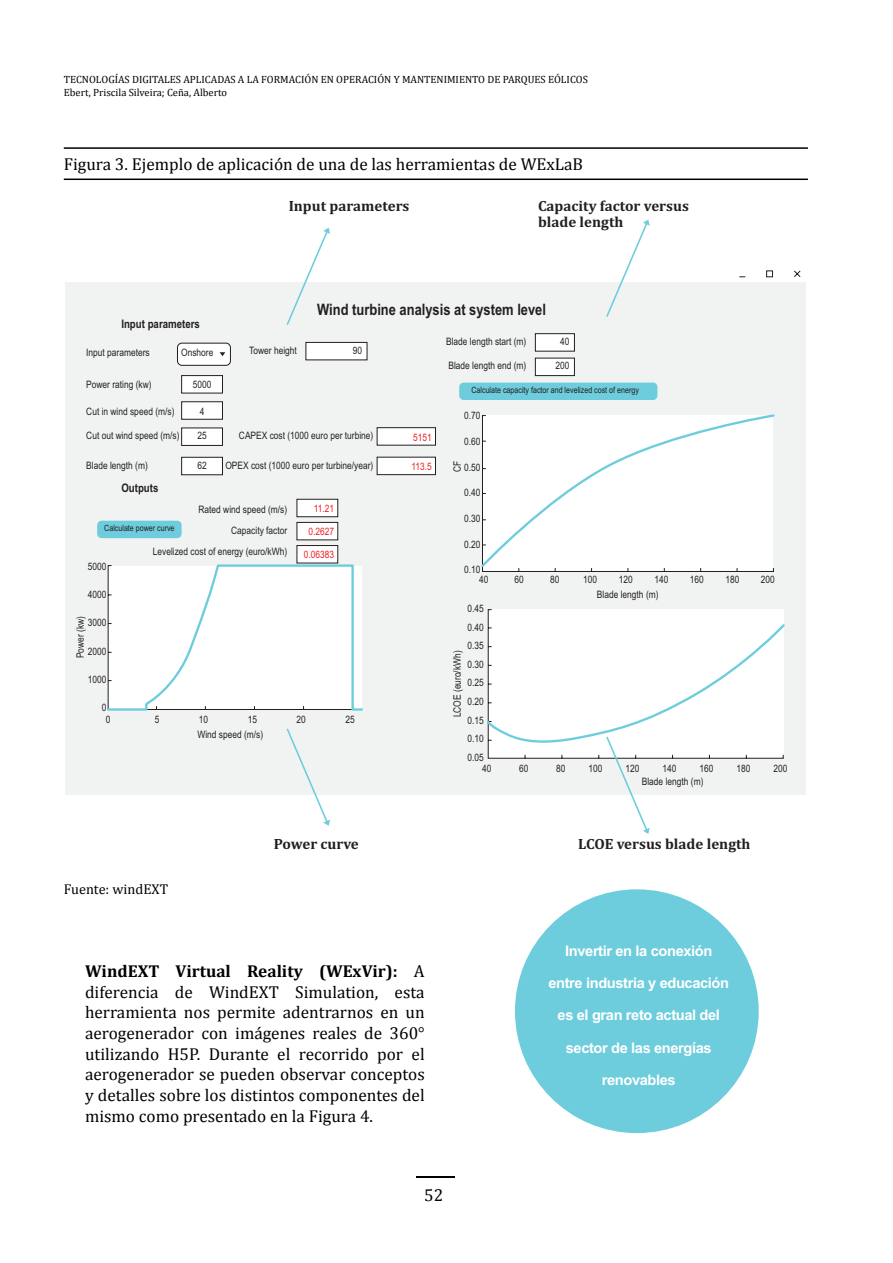
<style>
.page{position:relative;width:893px;height:1263px;background:#fff}
.page>*{position:absolute;margin:0;border:0;box-sizing:border-box;transform-origin:0 0}
.Body_text{font:17.25px/20.7px "Cambria";color:#000;text-align:justify}
.Body_text_Tables_number{font:17.25px "Cambria";color:#000}
.t1{font:700 15.75px "Arial Narrow";color:#231f20}
.t2{font:700 15px/15.8px "Cambria";color:#231f20}
.t3{font:700 14.7px/32.2px "Arial";letter-spacing:-.025em;color:#fff;text-align:center}
.Body_text-2{font:14.25px "Cambria";color:#000}
.t4{font:700 11.85px "Arial Narrow";color:#231f20}
.S__Running_Header_Edition_Inside{font:10.5px "Cambria";color:#000}
.t5{font:10.2px/18.6px "Arial Narrow";color:#231f20;text-align:justify}
.t6{font:10.2px "Arial Narrow";color:#ee1f23}
.t7{font:8.7px "Arial Narrow";color:#231f20}
.s1{font-weight:700}
</style>
<div class="page">
<hr style="left:417px;top:1177px;width:38px;height:1px;background:#000">
<hr style="left:64px;top:147px;width:744px;height:2px;background:#000">
<hr style="left:64px;top:179px;width:744px;height:1px;background:#000">
<div style="left:65px;top:282px;width:741px;height:513px;background:#f1f3f3"></div>
<svg style="left:739px;top:270px;width:62px;height:8px"></svg>
<div style="left:177px;top:343px;width:53px;height:22px;background:#fff;border-radius:4px"></div>
<div style="left:177px;top:343px;width:54px;height:23px;border:1px solid #231f20;border-radius:4px"></div>
<div style="left:97px;top:521px;width:85px;height:17px;background:#6ecddc;border-radius:4px"></div>
<svg style="left:220px;top:352px;width:5px;height:4px"></svg>
<div style="left:181px;top:375px;width:42px;height:18px;background:#fff;border:1px solid #231f20"></div>
<div style="left:181px;top:401px;width:42px;height:19px;background:#fff;border:1px solid #231f20"></div>
<div style="left:305px;top:342px;width:62px;height:18px;background:#fff;border:1px solid #231f20"></div>
<div style="left:535px;top:333px;width:40px;height:19px;background:#fff;border:1px solid #231f20"></div>
<div style="left:535px;top:358px;width:40px;height:18px;background:#fff;border:1px solid #231f20"></div>
<div style="left:459px;top:383px;width:198px;height:17px;background:#6ecddc;border-radius:4px"></div>
<svg style="left:487px;top:747px;width:297px;height:12px"></svg>
<svg style="left:106px;top:413px;width:679px;height:334px"></svg>
<svg style="left:606px;top:737px;width:44px;height:97px"></svg>
<svg style="left:286px;top:728px;width:44px;height:98px"></svg>
<svg style="left:606px;top:219px;width:44px;height:98px"></svg>
<svg style="left:286px;top:228px;width:44px;height:97px"></svg>
<div style="left:515px;top:889px;width:244px;height:244px;background:#6ecddc;border-radius:50%"></div>
<p class="S__Running_Header_Edition_Inside" style="left:64px;top:74px;width:526px">TECNOLOGÍAS DIGITALES APLICADAS A LA FORMACIÓN EN OPERACIÓN Y MANTENIMIENTO DE PARQUES EÓLICOS</p>
<p class="S__Running_Header_Edition_Inside" style="left:64px;top:86px;width:165px">Ebert, Priscila Silveira; Ceña, Alberto</p>
<p class="Body_text_Tables_number" style="left:64px;top:153px;width:521px">Figura 3. Ejemplo de aplicación de una de las herramientas de WExLaB</p>
<p class="t4" style="left:121px;top:315px;width:80px">Input parameters</p>
<p class="t2" style="left:289px;top:198px;width:122px">Input parameters</p>
<p class="t2" style="left:538px;top:198px;width:152px">Capacity factor versus blade length</p>
<p class="t1" style="left:317px;top:298px;width:230px">Wind turbine analysis at system level</p>
<p class="t5" style="left:181px;top:343px;width:34px">Onshore</p>
<p class="t5" style="left:86px;top:343px;width:65px">Input parameters</p>
<p class="t5" style="left:86px;top:375px;width:67px">Power rating (kw)</p>
<p class="t5" style="left:86px;top:401px;width:90px">Cut in wind speed (m/s)</p>
<p class="t5" style="left:86px;top:426px;width:95px">Cut out wind speed (m/s)</p>
<p class="t5" style="left:86px;top:455px;width:63px">Blade length (m)</p>
<p class="t5" style="left:193px;top:375px;width:20px">5000</p>
<p class="t5" style="left:200px;top:401px;width:6px">4</p>
<p class="t5" style="left:197px;top:426px;width:11px">25</p>
<p class="t5" style="left:197px;top:455px;width:11px">62</p>
<p class="t4" style="left:121px;top:479px;width:39px">Outputs</p>
<p class="t5" style="left:249px;top:340px;width:49px">Tower height</p>
<p class="t5" style="left:353px;top:340px;width:11px">90</p>
<p class="t5" style="left:239px;top:426px;width:136px">CAPEX cost (1000 euro per turbine)</p>
<p class="t6" style="left:413px;top:430px;width:20px">5151</p>
<p class="t5" style="left:225px;top:455px;width:149px">OPEX cost (1000 euro per turbine/year)</p>
<p class="t6" style="left:411px;top:459px;width:22px">113.5</p>
<p class="t5" style="left:199px;top:500px;width:90px">Rated wind speed (m/s)</p>
<p class="t6" style="left:314px;top:501px;width:22px">11.21</p>
<p class="t7" style="left:104px;top:522px;width:72px">Calculate power curve</p>
<p class="t5" style="left:153px;top:520px;width:136px;line-height:20.9px;text-align:right">Capacity factor<br>Levelized cost of energy (euro/kWh)</p>
<p class="t6" style="left:308px;top:524px;width:27px">0.2627</p>
<p class="t6" style="left:304px;top:547px;width:32px">0.06383</p>
<p class="t5" style="left:88px;top:556px;width:20px">5000</p>
<p class="t5" style="left:88px;top:585px;width:20px">4000</p>
<p class="t5" style="left:88px;top:613px;width:20px">3000</p>
<p class="t5" style="left:88px;top:641px;width:20px">2000</p>
<p class="t5" style="left:88px;top:670px;width:20px">1000</p>
<p class="t5" style="left:102px;top:698px;width:6px">0</p>
<p class="t5" style="left:71px;top:658px;width:43px;rotate:-90deg">Power (kw)</p>
<p class="t5" style="left:106px;top:710px;width:6px">0</p>
<p class="t5" style="left:155px;top:710px;width:6px">5</p>
<p class="t5" style="left:199px;top:710px;width:11px">10</p>
<p class="t5" style="left:197px;top:712px;width:67px;line-height:14.7px;text-indent:50px">15<br>Wind speed (m/s)</p>
<p class="t5" style="left:297px;top:710px;width:11px">20</p>
<p class="t5" style="left:345px;top:710px;width:11px">25</p>
<p class="t5" style="left:446px;top:332px;width:82px">Blade length start (m)</p>
<p class="t5" style="left:560px;top:332px;width:11px">40</p>
<p class="t5" style="left:448px;top:356px;width:79px">Blade length end (m)</p>
<p class="t5" style="left:555px;top:356px;width:16px">200</p>
<p class="t7" style="left:471px;top:384px;width:169px">Calculate capacity factor and levelized cost of energy</p>
<p class="t5" style="left:464px;top:406px;width:18px">0.70</p>
<p class="t5" style="left:464px;top:432px;width:18px">0.60</p>
<p class="t5" style="left:464px;top:457px;width:18px">0.50</p>
<p class="t5" style="left:464px;top:483px;width:18px">0.40</p>
<p class="t5" style="left:464px;top:509px;width:18px">0.30</p>
<p class="t5" style="left:464px;top:534px;width:18px">0.20</p>
<p class="t5" style="left:464px;top:560px;width:18px">0.10</p>
<p class="t5" style="left:448px;top:472px;width:13px;rotate:-90deg">CF</p>
<p class="t5" style="left:479px;top:569px;width:11px">40</p>
<p class="t5" style="left:515px;top:569px;width:11px">60</p>
<p class="t5" style="left:550px;top:569px;width:11px">80</p>
<p class="t5" style="left:583px;top:569px;width:16px">100</p>
<p class="t5" style="left:619px;top:569px;width:16px">120</p>
<p class="t5" style="left:654px;top:569px;width:16px">140</p>
<p class="t5" style="left:690px;top:569px;width:16px">160</p>
<p class="t5" style="left:725px;top:569px;width:16px">180</p>
<p class="t5" style="left:761px;top:569px;width:16px">200</p>
<p class="t5" style="left:467px;top:599px;width:18px">0.45<br>0.40<br>0.35<br>0.30<br>0.25<br>0.20<br>0.15<br>0.10<br>0.05</p>
<p class="t5" style="left:448px;top:717px;width:68px;rotate:-90deg">LCOE (euro/kWh)</p>
<p class="t5" style="left:597px;top:585px;width:63px">Blade length (m)</p>
<p class="t5" style="left:482px;top:758px;width:11px">40</p>
<p class="t5" style="left:519px;top:758px;width:11px">60</p>
<p class="t5" style="left:556px;top:758px;width:11px">80</p>
<p class="t5" style="left:588px;top:758px;width:16px">100</p>
<p class="t5" style="left:625px;top:758px;width:16px">120</p>
<p class="t5" style="left:662px;top:758px;width:16px">140</p>
<p class="t5" style="left:699px;top:758px;width:16px">160</p>
<p class="t5" style="left:736px;top:758px;width:16px">180</p>
<p class="t5" style="left:773px;top:758px;width:16px">200</p>
<p class="t5" style="left:642px;top:772px;width:63px">Blade length (m)</p>
<p class="Body_text-2" style="left:64px;top:881px;width:106px">Fuente: windEXT</p>
<p class="t2" style="left:274px;top:835px;width:87px">Power curve</p>
<p class="t2" style="left:578px;top:835px;width:174px">LCOE versus blade length</p>
<p class="Body_text" style="left:85px;top:961px;width:341px"><span class="s1">WindEXT Virtual Reality (WExVir):</span> A diferencia de WindEXT Simulation, esta herramienta nos permite adentrarnos en un aerogenerador con imágenes reales de 360° utilizando H5P. Durante el recorrido por el aerogenerador se pueden observar conceptos y detalles sobre los distintos componentes del mismo como presentado en la Figura 4.</p>
<h1 class="Body_text" style="left:424px;top:1185px;width:21px">52</h1>
<p class="t3" style="left:548px;top:935px;width:182px">Invertir en la conexión entre industria y educación es el gran reto actual del sector de las energías renovables</p>
</div>
